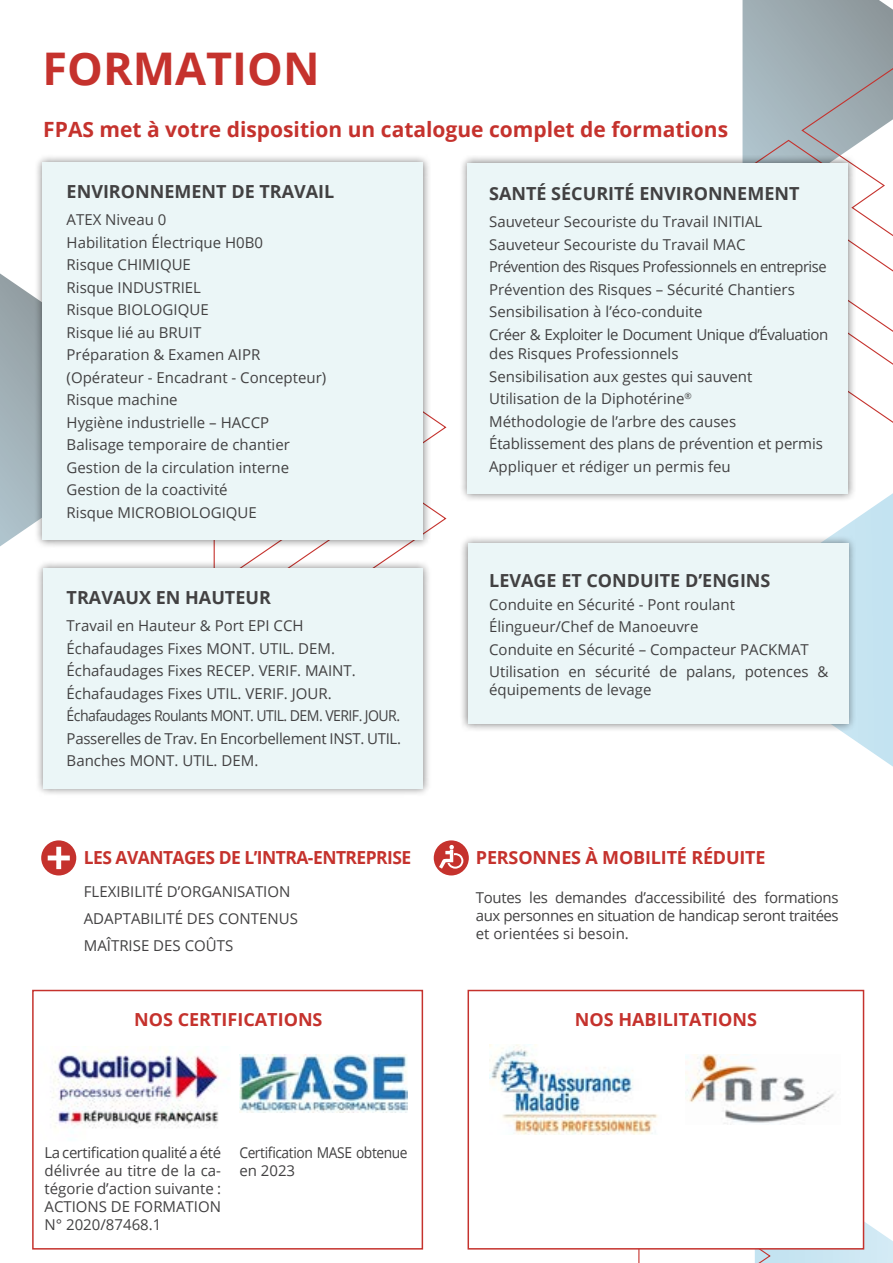
<style>
.page{position:relative;width:893px;height:1263px;background:#fff}
.page>*{position:absolute;margin:0;border:0;box-sizing:border-box;transform-origin:0 0}
.t1{font:700 45px "Open Sans";color:#c5322d}
.t2{font:700 21px "Open Sans";color:#c5322d}
.t3{font:700 18px "Open Sans";color:#424142}
.t4{font:700 18px "Open Sans";letter-spacing:-.01em;color:#c5322d}
.t5{font:700 18px "Open Sans";letter-spacing:-.03em;color:#c5322d}
.t6{font:15px/22.5px "Open Sans";color:#424142}
.t7{font:15px/18px "Open Sans";letter-spacing:-.03em;color:#424142;scale:.92 1}
</style>
<div class="page">
<svg style="left:742px;top:0;width:151px;height:39px;background:#99a5aa"></svg>
<svg style="left:742px;top:39px;width:151px;height:384px"></svg>
<svg style="left:831px;top:493px;width:62px;height:274px"></svg>
<svg style="left:0;top:273px;width:35px;height:273px;background:#a8b6bc"></svg>
<svg style="left:637px;top:1146px;width:256px;height:117px"></svg>
<div style="left:32px;top:990px;width:391px;height:259px;border:2px solid #c5322d"></div>
<div style="left:468px;top:990px;width:396px;height:259px;background:#fff;border:2px solid #c5322d"></div>
<div style="left:35px;top:560px;width:396px;height:237px;background:#000;opacity:.5"></div>
<div style="left:43px;top:568px;width:380px;height:220px;background:#ebf6f7"></div>
<div style="left:35px;top:154px;width:397px;height:395px;background:#000;opacity:.5"></div>
<div style="left:43px;top:162px;width:380px;height:378px;background:#ebf6f7"></div>
<img style="left:52px;top:1046px;width:167px;height:82px">
<div style="left:434px;top:840px;width:35px;height:35px;background:#c5322d;border-radius:50%"></div>
<svg style="left:439px;top:845px;width:24px;height:24px"></svg>
<div style="left:41px;top:840px;width:35px;height:35px;background:#c5322d;border-radius:50%"></div>
<svg style="left:48px;top:847px;width:22px;height:22px"></svg>
<img style="left:489px;top:1045px;width:169px;height:90px">
<img style="left:685px;top:1055px;width:149px;height:69px">
<div style="left:460px;top:155px;width:397px;height:346px;background:#000;opacity:.5"></div>
<div style="left:468px;top:163px;width:380px;height:330px;background:#ebf6f7"></div>
<div style="left:460px;top:536px;width:397px;height:196px;background:#000;opacity:.5"></div>
<div style="left:468px;top:543px;width:380px;height:181px;background:#ebf6f7"></div>
<img style="left:239px;top:1054px;width:169px;height:58px">
<h1 class="t1" style="left:43px;top:37px;width:279px">FORMATION</h1>
<h2 class="t2" style="left:43px;top:115px;width:686px">FPAS met à votre disposition un catalogue complet de formations</h2>
<p class="t3" style="left:67px;top:179px;width:269px">ENVIRONNEMENT DE TRAVAIL</p>
<p class="t6" style="left:67px;top:208px;width:261px">ATEX Niveau 0<br>Habilitation Électrique H0B0<br>Risque CHIMIQUE<br>Risque INDUSTRIEL<br>Risque BIOLOGIQUE<br>Risque lié au BRUIT<br>Préparation &amp; Examen AIPR (Opérateur - Encadrant - Concepteur)<br>Risque machine<br>Hygiène industrielle – HACCP<br>Balisage temporaire de chantier<br>Gestion de la circulation interne<br>Gestion de la coactivité<br>Risque MICROBIOLOGIQUE</p>
<p class="t3" style="left:67px;top:585px;width:206px">TRAVAUX EN HAUTEUR</p>
<p class="t6" style="left:67px;top:614px;width:336px">Travail en Hauteur &amp; Port EPI CCH Échafaudages Fixes MONT. UTIL. DEM.<br>Échafaudages Fixes RECEP. VERIF. MAINT.<br>Échafaudages Fixes UTIL. VERIF. JOUR.<br>Échafaudages Roulants MONT. UTIL. DEM. VERIF. JOUR.<br>Passerelles de Trav. En Encorbellement INST. UTIL.<br>Banches MONT. UTIL. DEM.</p>
<p class="t5" style="left:84px;top:844px;width:329px">LES AVANTAGES DE L’INTRA-ENTREPRISE</p>
<p class="t6" style="left:84px;top:878px;width:216px;line-height:27px">FLEXIBILITÉ D’ORGANISATION<br>ADAPTABILITÉ DES CONTENUS<br>MAÎTRISE DES COÛTS</p>
<p class="t3" style="left:489px;top:181px;width:312px">SANTÉ SÉCURITÉ ENVIRONNEMENT</p>
<p class="t6" style="left:489px;top:210px;width:341px">Sauveteur Secouriste du Travail INITIAL Sauveteur Secouriste du Travail MAC<br>Prévention des Risques Professionnels en entreprise Prévention des Risques – Sécurité Chantiers Sensibilisation à l’éco-conduite<br>Créer &amp; Exploiter le Document Unique d’Évaluation</p>
<p class="t6" style="left:489px;top:342px;width:335px">des Risques Professionnels<br>Sensibilisation aux gestes qui sauvent Utilisation de la Diphotérine<sup>®<br></sup>Méthodologie de l’arbre des causes Établissement des plans de prévention et permis Appliquer et rédiger un permis feu</p>
<p class="t3" style="left:489px;top:568px;width:283px">LEVAGE ET CONDUITE D’ENGINS</p>
<p class="t6" style="left:489px;top:592px;width:341px">Conduite en Sécurité - Pont roulant Élingueur/Chef de Manoeuvre<br>Conduite en Sécurité – Compacteur PACKMAT Utilisation en sécurité de palans, potences &amp;</p>
<p class="t6" style="left:489px;top:678px;width:164px">équipements de levage</p>
<p class="t4" style="left:476px;top:844px;width:291px">PERSONNES À MOBILITÉ RÉDUITE</p>
<p class="t6" style="left:476px;top:888px;width:364px;line-height:18px;text-align:justify">Toutes les demandes d’accessibilité des formations aux personnes en situation de handicap seront traitées et orientées si besoin.</p>
<p class="t4" style="left:134px;top:1006px;width:190px">NOS CERTIFICATIONS</p>
<p class="t4" style="left:575px;top:1006px;width:184px">NOS HABILITATIONS</p>
<p class="t6" style="left:45px;top:1143px;width:178px;line-height:18px;text-align:justify">La certification qualité a été délivrée au titre de la ca&shy;tégorie d’action suivante :<br>ACTIONS DE FORMATION N° 2020/87468.1</p>
<p class="t7" style="left:239px;top:1143px;width:184px">Certification MASE obtenue en 2023</p>
</div>
